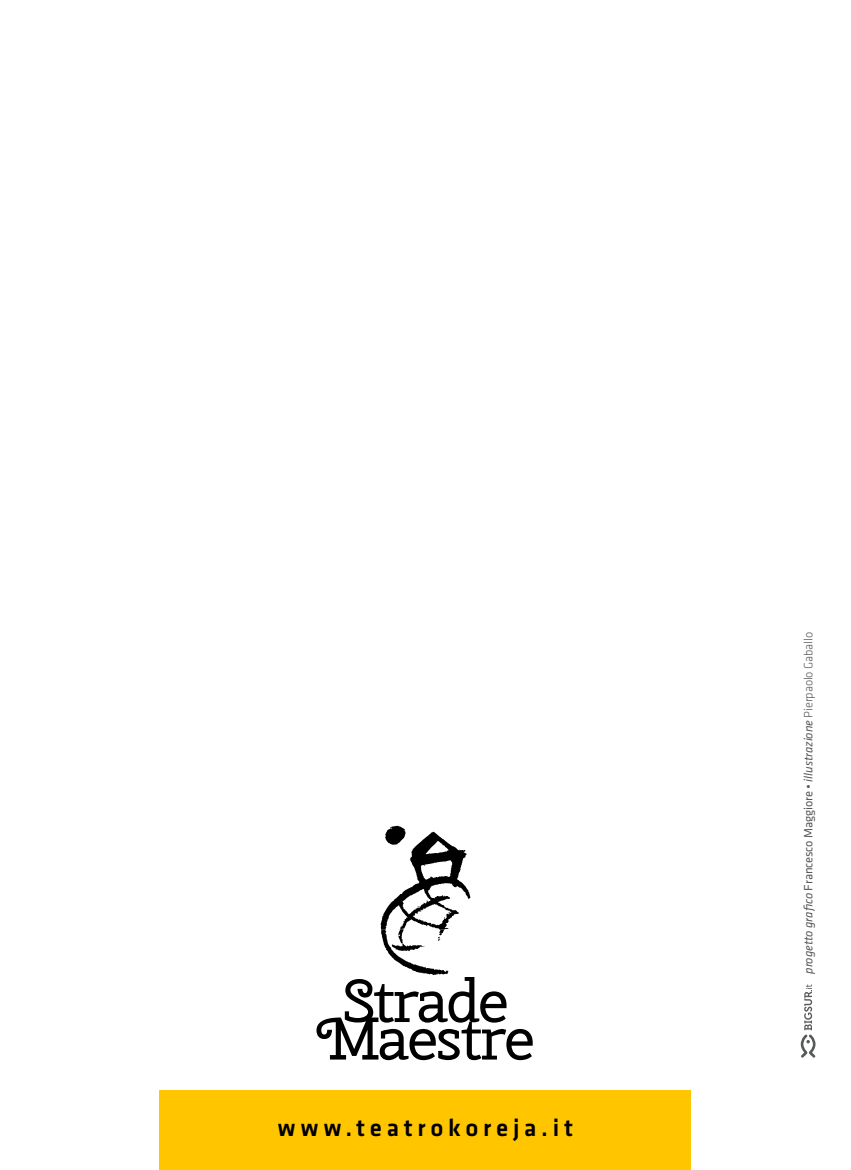
<style>
.page{position:relative;width:851px;height:1170px;background:#fff}
.page>*{position:absolute;margin:0;border:0;box-sizing:border-box;transform-origin:0 0}
.t1{font:60px "Cherry Swash";letter-spacing:-.03em;color:#000}
.t2{font:500 25px "Klavika";letter-spacing:.2em;color:#000}
.t3{font:italic 12.5px "Klavika";letter-spacing:-.01em;color:#58595b}
.s1{font-style:normal}
.s2{font-weight:300;font-style:normal}
</style>
<div class="page">
<svg style="left:800px;top:984px;width:15px;height:73px"></svg>
<div style="left:159px;top:1090px;width:532px;height:79px;background:#ffc600"></div>
<svg style="left:380px;top:825px;width:90px;height:149px"></svg>
<h1 class="t1" style="left:342px;top:961px;width:167px">Strade</h1>
<h1 class="t1" style="left:316px;top:999px;width:219px">Maestre</h1>
<h2 class="t2" style="left:278px;top:1114px;width:296px">www.teatrokoreja.it</h2>
<p class="t3" style="left:801px;top:973px;width:343px;rotate:-90deg">progetto grafico <span class="s1">Francesco Maggiore</span> • illustrazione <span class="s2">Pierpaolo Gaballo</span></p>
</div>
